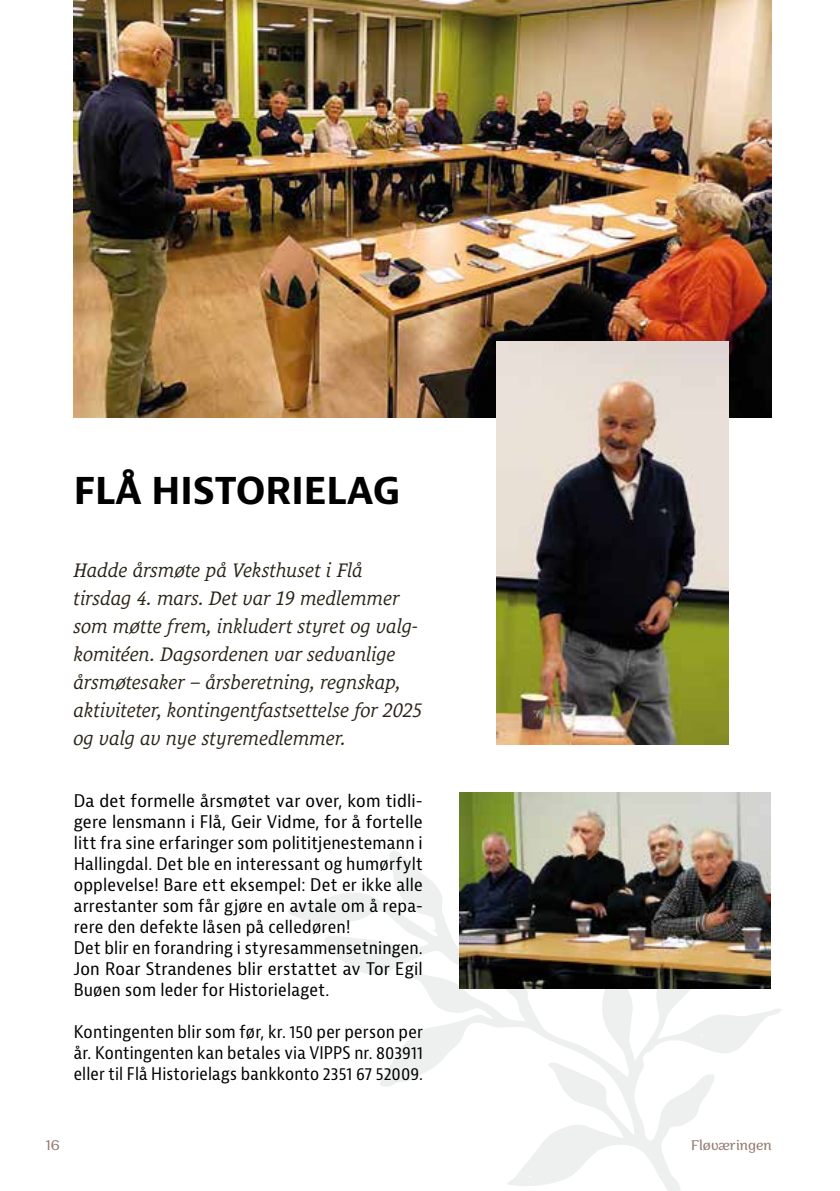
<style>
.page{position:relative;width:840px;height:1191px;background:#fff}
.page>*{position:absolute;margin:0;border:0;box-sizing:border-box;transform-origin:0 0}
.t1{font:700 36px "Bernina Sans";letter-spacing:.01em;color:#000}
.t2{font:italic 20px/28px "Le Monde Courrier Std";letter-spacing:-.01em;color:#292216}
.t3{font:condensed 17px/21px "Bernina Sans";letter-spacing:.01em;color:#000}
.t4{font:300 16px "Sirenia";color:#94796f}
</style>
<div class="page">
<svg style="left:288px;top:837px;width:493px;height:354px"></svg>
<img style="left:74px;top:0;width:697px;height:417px">
<img style="left:496px;top:342px;width:231px;height:402px">
<img style="left:459px;top:793px;width:311px;height:196px">
<h1 class="t1" style="left:74px;top:467px;width:328px">FLÅ HISTORIELAG</h1>
<p class="t2" style="left:74px;top:556px;width:350px">Hadde årsmøte på Veksthuset i Flå tirsdag 4. mars. Det var 19 medlemmer som møtte frem, inkludert styret og valg&shy;komitéen. Dagsordenen var sedvanlige årsmøtesaker – årsberetning, regnskap, aktiviteter, kontingentfastsettelse for 2025 og valg av nye styremedlemmer.</p>
<p class="t3" style="left:74px;top:791px;width:350px">Da det formelle årsmøtet var over, kom tidli&shy;gere lensmann i Flå, Geir Vidme, for å fortelle litt fra sine erfaringer som polititjenestemann i Hallingdal. Det ble en interessant og humørfylt opplevelse! Bare ett eksempel: Det er ikke alle arrestanter som får gjøre en avtale om å repa&shy;rere den defekte låsen på celledøren!<br>Det blir en forandring i styresammensetningen.<br>Jon Roar Strandenes blir erstattet av Tor Egil Buøen som leder for Historielaget.</p>
<p class="t3" style="left:74px;top:1022px;width:350px;text-align:justify">Kontingenten blir som før, kr. 150 per person per år. Kontingenten kan betales via VIPPS nr. 803911 eller til Flå Historielags bankkonto 2351 67 52009.</p>
<p class="t4" style="left:45px;top:1136px;width:16px">16</p>
<p class="t4" style="left:690px;top:1136px;width:82px">Fløværingen</p>
</div>
